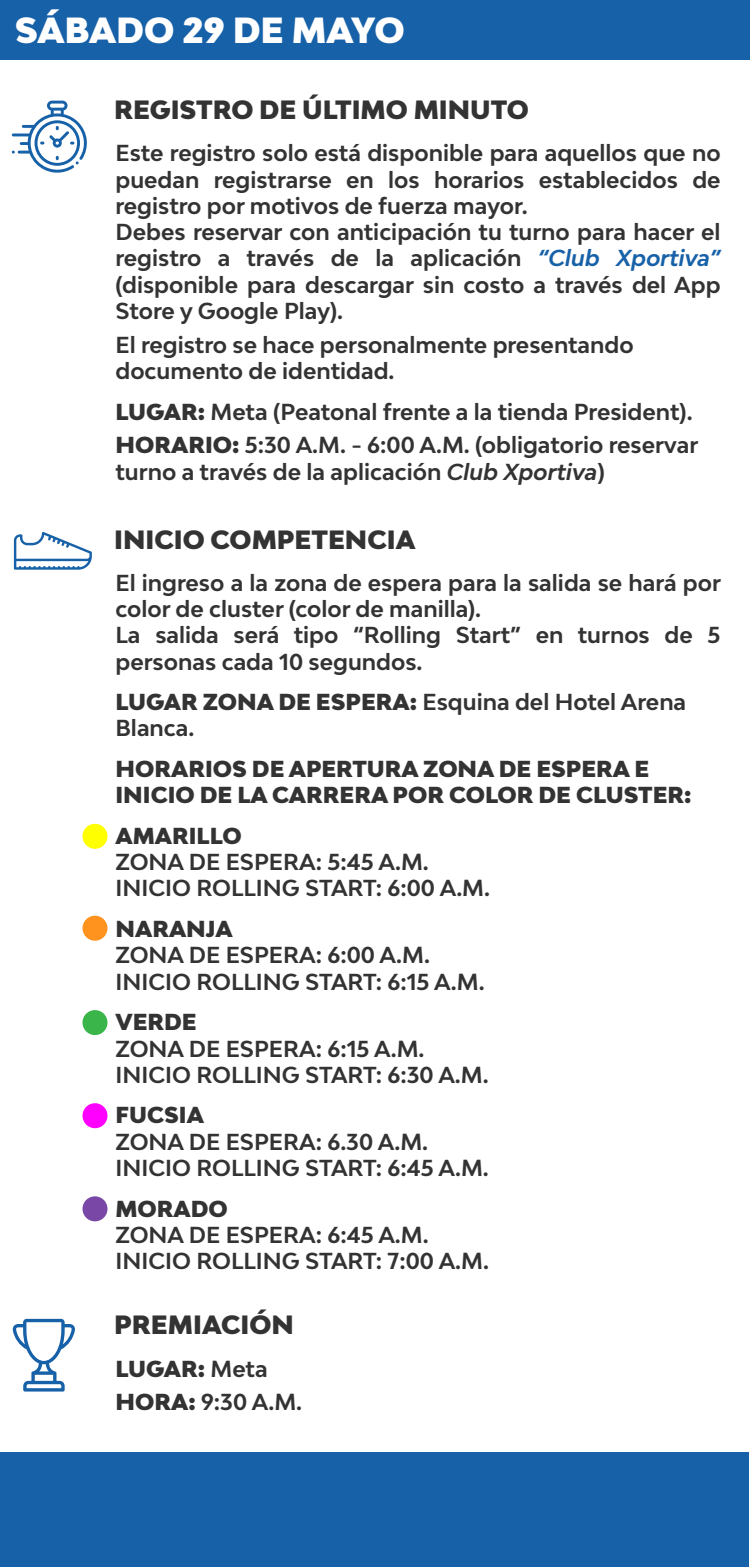
<style>
.page{position:relative;width:750px;height:1567px;background:#fff}
.page>*{position:absolute;margin:0;border:0;box-sizing:border-box;transform-origin:0 0}
.t1{font:900 34.38px "Bw Modelica";color:#fff}
.t2{font:900 25px "Bw Modelica";color:#333}
.t3{font:700 21.88px/26.2px "Bw Modelica";color:#333}
.t4{font:900 21.88px/26.2px "Bw Modelica";color:#333}
.s1{font-style:italic;color:#1761a8}
.s2{font-weight:900}
.s3{font-style:italic}
</style>
<div class="page">
<div style="left:0;top:1px;width:750px;height:59px;background:#1761a8"></div>
<svg style="left:12px;top:101px;width:75px;height:72px"></svg>
<svg style="left:13px;top:1319px;width:62px;height:72px"></svg>
<div style="left:0;top:1452px;width:749px;height:115px;background:#1761a8"></div>
<svg style="left:14px;top:532px;width:78px;height:38px"></svg>
<div style="left:82px;top:824px;width:26px;height:25px;background:#ff0;border-radius:50%"></div>
<div style="left:82px;top:916px;width:26px;height:25px;background:#ff931e;border-radius:50%"></div>
<div style="left:82px;top:1010px;width:26px;height:25px;background:#39b54a;border-radius:50%"></div>
<div style="left:82px;top:1103px;width:26px;height:25px;background:#f0f;border-radius:50%"></div>
<div style="left:82px;top:1196px;width:26px;height:25px;background:#7947a5;border-radius:50%"></div>
<h1 class="t1" style="left:15px;top:8px;width:392px">SÁBADO 29 DE MAYO</h1>
<p class="t2" style="left:114px;top:94px;width:416px">REGISTRO DE ÚLTIMO MINUTO</p>
<p class="t3" style="left:116px;top:140px;width:607px">Este registro solo está disponible para aquellos que no puedan registrarse en los horarios establecidos de registro por motivos de fuerza mayor.<br>Debes reservar con anticipación tu turno para hacer el registro a través de la aplicación <span class="s1">“Club Xportiva” </span>(disponible para descargar sin costo a través del App Store y Google Play).</p>
<p class="t3" style="left:116px;top:331px;width:520px">El registro se hace personalmente presentando documento de identidad.</p>
<p class="t3" style="left:116px;top:394px;width:584px;line-height:33.8px"><span class="s2">LUGAR:</span> Meta (Peatonal frente a la tienda President).<br><span class="s2">HORARIO:</span> 5:30 A.M. - 6:00 A.M. (obligatorio reservar</p>
<p class="t3" style="left:116px;top:458px;width:491px">turno a través de la aplicación <span class="s3">Club Xportiva</span>)</p>
<p class="t2" style="left:114px;top:523px;width:303px">INICIO COMPETENCIA</p>
<p class="t3" style="left:116px;top:569px;width:607px">El ingreso a la zona de espera para la salida se hará por color de cluster (color de manilla).<br>La salida será tipo “Rolling Start” en turnos de 5 personas cada 10 segundos.</p>
<p class="t3" style="left:116px;top:688px;width:572px"><span class="s2">LUGAR ZONA DE ESPERA:</span> Esquina del Hotel Arena<br>Blanca.</p>
<p class="t4" style="left:116px;top:755px;width:578px">HORARIOS DE APERTURA ZONA DE ESPERA E<br>INICIO DE LA CARRERA POR COLOR DE CLUSTER:</p>
<p class="t4" style="left:116px;top:822px;width:128px">AMARILLO</p>
<p class="t3" style="left:116px;top:848px;width:376px">ZONA DE ESPERA: 5:45 A.M.<br>INICIO ROLLING START: 6:00 A.M.</p>
<p class="t4" style="left:116px;top:915px;width:119px">NARANJA</p>
<p class="t3" style="left:116px;top:942px;width:371px">ZONA DE ESPERA: 6:00 A.M.<br>INICIO ROLLING START: 6:15 A.M.</p>
<p class="t4" style="left:116px;top:1008px;width:83px">VERDE</p>
<p class="t3" style="left:116px;top:1035px;width:375px">ZONA DE ESPERA: 6:15 A.M.<br>INICIO ROLLING START: 6:30 A.M.</p>
<p class="t4" style="left:116px;top:1102px;width:90px">FUCSIA</p>
<p class="t3" style="left:116px;top:1128px;width:375px">ZONA DE ESPERA: 6.30 A.M.<br>INICIO ROLLING START: 6:45 A.M.</p>
<p class="t4" style="left:116px;top:1195px;width:114px">MORADO</p>
<p class="t3" style="left:116px;top:1221px;width:375px">ZONA DE ESPERA: 6:45 A.M.<br>INICIO ROLLING START: 7:00 A.M.</p>
<p class="t2" style="left:114px;top:1309px;width:181px">PREMIACIÓN</p>
<p class="t3" style="left:116px;top:1351px;width:188px;line-height:33.8px"><span class="s2">LUGAR:</span> Meta<br><span class="s2">HORA:</span> 9:30 A.M.</p>
</div>
